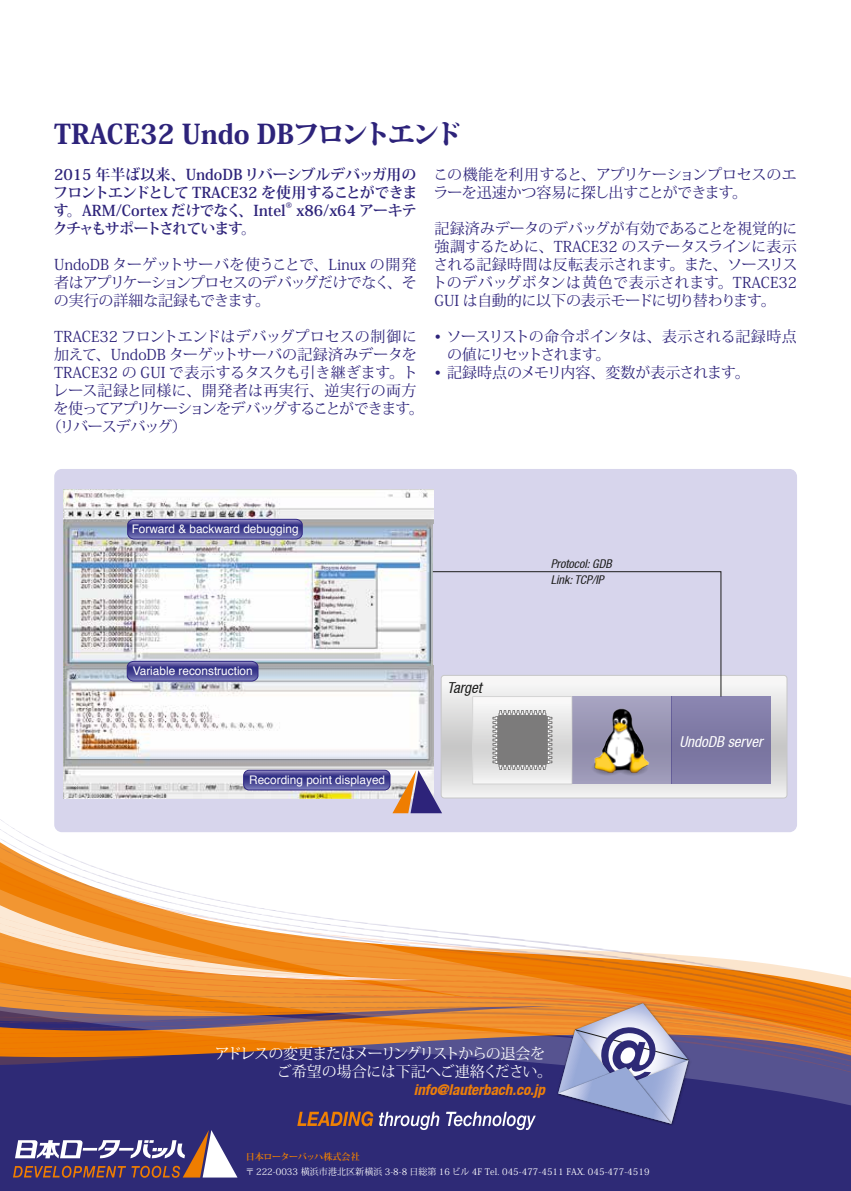
<style>
.page{position:relative;width:851px;height:1191px;background:#fff}
.page>*{position:absolute;margin:0;border:0;box-sizing:border-box;transform-origin:0 0}
.t1{font:800 27px "Koz Min Pro";color:#2d237a}
.t2{font:15px/18px "Koz Min Pro";letter-spacing:-.02em;color:#2d237a;text-align:justify}
.t3{font:15px "Koz Min Pro";color:#2d237a}
.t4{font:700 15px/18px "Koz Min Pro";letter-spacing:-.05em;color:#2d237a;text-align:justify}
.t5{font:15px/18px "Koz Min Pr 6 N";letter-spacing:-.06em;color:#fff}
.t6{font:15px "Koz Min Pro";letter-spacing:-.07em;color:#2d237a}
.t7{font:15px/18px "Koz Min Pro";letter-spacing:-.05em;color:#2d237a}
.t8{font:15px "Koz Min Pro";letter-spacing:.03em;color:#2d237a}
.t9{font:italic 700 condensed 15px "Helvetica Neue LT";color:#ee7f09}
.t10{font:700 15px "Koz Min Pro";letter-spacing:-.1em;color:#2d237a}
.t11{font:italic condensed 15px "Helvetica Neue LT";color:#fff}
.t12{font:700 15px "Koz Min Pro";color:#2d237a}
.t13{font:italic condensed 15px "Helvetica Neue LT";color:#1c1c1b}
.t14{font:italic condensed 12px/16.5px "Helvetica Neue LT";color:#1c1c1b}
.t15{font:11.85px "Helvetica";color:#fff}
.t16{font:9px "Koz Min Pro";letter-spacing:.01em;color:#fff}
.t17{font:700 9px "Koz Min Pro";letter-spacing:-.025em;color:#ef8001}
.t18{font:700 8.7px "Koz Min Pro";color:#2d237a}
</style>
<div class="page">
<div style="left:0;top:1085px;width:850px;height:106px;background:#2e2a76"></div>
<svg style="left:0;top:752px;width:850px;height:258px"></svg>
<svg style="left:0;top:1010px;width:850px;height:5px;background:#cb7a35"></svg>
<svg style="left:0;top:1015px;width:850px;height:5px;background:#a96a4a"></svg>
<svg style="left:0;top:1020px;width:850px;height:6px;background:#ae6d47"></svg>
<svg style="left:0;top:1026px;width:850px;height:59px;background:#7a535a"></svg>
<img style="left:554px;top:984px;width:150px;height:144px">
<img style="left:554px;top:1026px;width:138px;height:102px">
<img style="left:556px;top:1049px;width:129px;height:77px">
<svg style="left:558px;top:1003px;width:130px;height:120px;background:#9b91a8"></svg>
<svg style="left:297px;top:1111px;width:76px;height:15px"></svg>
<svg style="left:379px;top:1111px;width:60px;height:19px"></svg>
<svg style="left:446px;top:1111px;width:89px;height:19px"></svg>
<svg style="left:13px;top:1130px;width:224px;height:47px"></svg>
<div style="left:54px;top:469px;width:742px;height:363px;background:#d7d5ec;border-radius:8px"></div>
<img style="left:64px;top:489px;width:369px;height:309px">
<svg style="left:127px;top:661px;width:131px;height:20px;background:#504e99"></svg>
<svg style="left:127px;top:519px;width:175px;height:20px;background:#504e99"></svg>
<svg style="left:443px;top:677px;width:342px;height:119px"></svg>
<div style="left:441px;top:675px;width:346px;height:123px;border:1px solid #c7c7c7;border-radius:3px"></div>
<div style="left:671px;top:696px;width:99px;height:88px;background:#807ba7"></div>
<svg style="left:432px;top:571px;width:289px;height:126px"></svg>
<div style="left:572px;top:696px;width:99px;height:88px;background:linear-gradient(to bottom,#9f9cba,#9592b0)"></div>
<img style="left:591px;top:708px;width:61px;height:67px">
<svg style="left:243px;top:770px;width:199px;height:43px"></svg>
<svg style="left:474px;top:698px;width:96px;height:84px"></svg>
<div style="left:472px;top:696px;width:100px;height:88px;border:1px solid #c7c7c7"></div>
<svg style="left:492px;top:709px;width:60px;height:61px;background:#908f8f"></svg>
<h1 class="t1" style="left:54px;top:114px;width:409px">TRACE32 Undo DBフロントエンド</h1>
<p class="t4" style="left:53px;top:165px;width:366px">2015 年半ば以来、UndoDBリバーシブルデバッガ用のフロントエンドとして TRACE32 を使用することができます。ARM/Cortex だけでなく、Intel</p>
<p class="t2" style="left:433px;top:165px;width:365px">この機能を利用すると、アプリケーションプロセスのエラーを迅速かつ容易に探し出すことができます。</p>
<p class="t2" style="left:432px;top:219px;width:367px">記録済みデータのデバッグが有効であることを視覚的に強調するために、TRACE32 のステータスラインに表示される記録時間は反転表示されます。また、ソースリストのデバッグボタンは黄色で表示されます。TRACE32<br>GUI は自動的に以下の表示モードに切り替わります。</p>
<p class="t7" style="left:447px;top:327px;width:351px;text-indent:-13px">• ソースリストの命令ポインタは、表示される記録時点の値にリセットされます。</p>
<p class="t2" style="left:434px;top:363px;width:317px">• 記録時点のメモリ内容、変数が表示されます。</p>
<p class="t18" style="left:286px;top:199px;width:8px">®</p>
<p class="t12" style="left:296px;top:200px;width:122px">x86/x64 アーキテ</p>
<p class="t10" style="left:53px;top:218px;width:205px">クチャもサポートされています。</p>
<p class="t2" style="left:54px;top:255px;width:364px">UndoDB ターゲットサーバを使うことで、Linux の開発者はアプリケーションプロセスのデバッグだけでなく、その実行の詳細な記録もできます。</p>
<p class="t3" style="left:54px;top:326px;width:364px">TRACE32 フロントエンドはデバッグプロセスの制御に</p>
<p class="t3" style="left:54px;top:344px;width:364px">加えて、UndoDB ターゲットサーバの記録済みデータを</p>
<p class="t3" style="left:54px;top:362px;width:365px">TRACE32 の GUI で表示するタスクも引き継ぎます。ト</p>
<p class="t8" style="left:53px;top:380px;width:365px">レース記録と同様に、開発者は再実行、逆実行の両方</p>
<p class="t6" style="left:54px;top:398px;width:372px">を使ってアプリケーションをデバッグすることができます。</p>
<p class="t6" style="left:47px;top:416px;width:142px">（リバースデバッグ）</p>
<p class="t15" style="left:132px;top:520px;width:168px">Forward &amp; backward debugging</p>
<p class="t15" style="left:133px;top:662px;width:121px">Variable reconstruction</p>
<p class="t15" style="left:249px;top:771px;width:137px">Recording point displayed</p>
<p class="t13" style="left:447px;top:679px;width:36px">Target</p>
<p class="t14" style="left:550px;top:555px;width:62px">Protocol: GDB<br>Link: TCP/IP</p>
<p class="t11" style="left:679px;top:732px;width:85px">UndoDB server</p>
<p class="t5" style="left:277px;top:1044px;width:277px;text-indent:-62px">アドレスの変更またはメーリングリストからの退会をご希望の場合には下記へご連絡ください。</p>
<p class="t9" style="left:413px;top:1080px;width:133px">info@lauterbach.co.jp</p>
<p class="t17" style="left:246px;top:1150px;width:115px">日本ローターバッハ株式会社</p>
<p class="t16" style="left:245px;top:1165px;width:405px">〒 222-0033 横浜市港北区新横浜 3-8-8 日総第 16 ビル 4F Tel. 045-477-4511 FAX. 045-477-4519</p>
</div>
